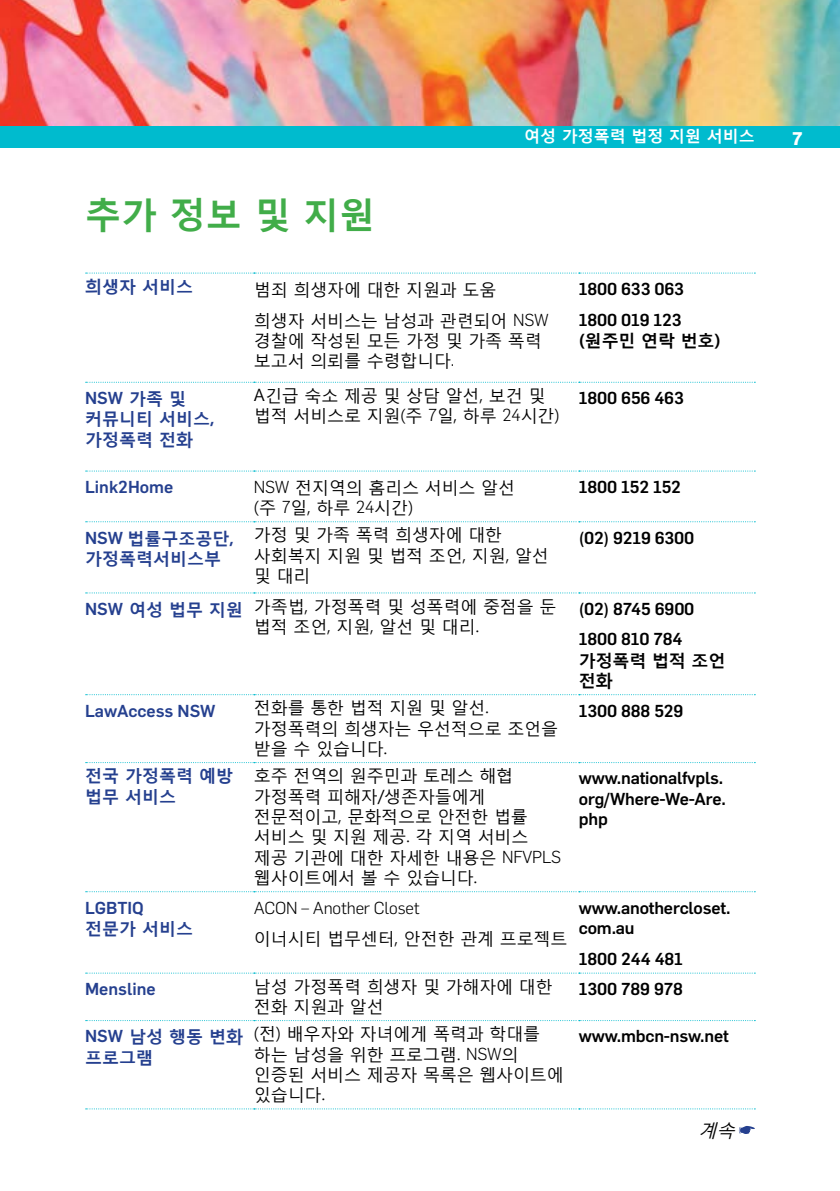
<style>
.page{position:relative;width:840px;height:1191px;background:#fff}
.page>*{position:absolute;margin:0;border:0;box-sizing:border-box;transform-origin:0 0}
.t1{font:700 36px "Malgun Gothic";color:#41ad49}
.t2{font:italic 18px "Malgun Gothic";color:#000}
.t3{font:700 18px "Flama";color:#fff}
.t4{font:17px/20.4px "Malgun Gothic";letter-spacing:-.01em;color:#000}
.t5{font:500 17px/20.4px "Flama";letter-spacing:-.01em;color:#000}
.t6{font:700 17px/20.4px "Malgun Gothic";color:#25408f}
.t7{font:500 17px "Flama";color:#25408f}
.t8{font:700 17px/20.4px "Malgun Gothic";letter-spacing:-.01em;color:#000}
.t9{font:300 17px "Flama";letter-spacing:-.01em;color:#000}
.t10{font:700 16px "Malgun Gothic";color:#fff}
.s1{font-family:"Flama";font-weight:300}
.s2{font-family:"Malgun Gothic";font-weight:700}
.s3{font-family:"Flama";font-weight:500}
.s4{font-family:"Flama";font-weight:500;color:#25408f}
.s5{font-weight:700;color:#25408f}
</style>
<div class="page">
<img style="left:0;top:0;width:839px;height:126px">
<div style="left:0;top:126px;width:839px;height:21px;background:#00bbce"></div>
<svg style="left:86px;top:272px;width:669px;height:1px"></svg>
<svg style="left:86px;top:382px;width:669px;height:1px"></svg>
<svg style="left:86px;top:470px;width:669px;height:1px"></svg>
<svg style="left:86px;top:521px;width:669px;height:1px"></svg>
<svg style="left:86px;top:592px;width:669px;height:1px"></svg>
<svg style="left:86px;top:694px;width:669px;height:1px"></svg>
<svg style="left:86px;top:762px;width:669px;height:1px"></svg>
<svg style="left:86px;top:891px;width:669px;height:1px"></svg>
<svg style="left:86px;top:972px;width:669px;height:1px"></svg>
<svg style="left:86px;top:1020px;width:669px;height:1px"></svg>
<svg style="left:86px;top:1108px;width:669px;height:1px"></svg>
<svg style="left:738px;top:1126px;width:16px;height:8px"></svg>
<h1 class="t1" style="left:85px;top:192px;width:292px">추가 정보 및 지원</h1>
<p class="t10" style="left:524px;top:126px;width:232px">여성 가정폭력 법정 지원 서비스</p>
<p class="t3" style="left:791px;top:126px;width:12px">7</p>
<p class="t6" style="left:85px;top:275px;width:109px">희생자 서비스</p>
<p class="t4" style="left:254px;top:274px;width:296px;line-height:30.6px">범죄 희생자에 대한 지원과 도움 희생자 서비스는 남성과 관련되어 <span class="s1">NSW</span></p>
<p class="t4" style="left:254px;top:330px;width:289px">경찰에 작성된 모든 가정 및 가족 폭력 보고서 의뢰를 수령합니다<span class="s1">.</span></p>
<p class="t5" style="left:578px;top:272px;width:107px;line-height:30.6px">1800 633 063<br>1800 019 123</p>
<p class="t8" style="left:578px;top:330px;width:143px">(원주민 연락 번호)</p>
<p class="t7" style="left:85px;top:386px;width:102px">NSW <span class="s2">가족 및</span></p>
<p class="t6" style="left:85px;top:408px;width:131px">커뮤니티 서비스, 가정폭력 전화</p>
<p class="t4" style="left:254px;top:385px;width:307px">A긴급 숙소 제공 및 상담 알선, 보건 및 법적 서비스로 지원(주 <span class="s1">7</span>일, 하루 <span class="s1">24</span>시간)</p>
<p class="t5" style="left:578px;top:386px;width:106px">1800 656 463</p>
<p class="t7" style="left:85px;top:474px;width:90px">Link2Home</p>
<p class="t4" style="left:254px;top:477px;width:262px"><span class="s1">NSW</span> 전지역의 홈리스 서비스 알선 (주 <span class="s1">7</span>일, 하루 <span class="s1">24</span>시간)</p>
<p class="t5" style="left:578px;top:475px;width:103px">1800 152 152</p>
<p class="t6" style="left:85px;top:527px;width:150px"><span class="s3">NSW</span> 법률구조공단, 가정폭력서비스부</p>
<p class="t4" style="left:254px;top:524px;width:296px">가정 및 가족 폭력 희생자에 대한 사회복지 지원 및 법적 조언, 지원, 알선 및 대리</p>
<p class="t5" style="left:578px;top:526px;width:117px">(02) 9219 6300</p>
<p class="t4" style="left:254px;top:595px;width:304px;text-indent:-169px"><span class="s4">NSW</span> <span class="s5">여성 법무 지원</span> 가족법, 가정폭력 및 성폭력에 중점을 둔 법적 조언, 지원, 알선 및 대리.</p>
<p class="t5" style="left:578px;top:592px;width:117px;line-height:30.6px">(02) 8745 6900<br>1800 810 784</p>
<p class="t8" style="left:578px;top:649px;width:148px">가정폭력 법적 조언 전화</p>
<p class="t7" style="left:85px;top:698px;width:132px">LawAccess NSW</p>
<p class="t4" style="left:254px;top:697px;width:305px">전화를 통한 법적 지원 및 알선. 가정폭력의 희생자는 우선적으로 조언을 받을 수 있습니다.</p>
<p class="t5" style="left:578px;top:699px;width:106px">1300 888 529</p>
<p class="t6" style="left:85px;top:765px;width:149px">전국 가정폭력 예방 법무 서비스</p>
<p class="t4" style="left:254px;top:765px;width:308px">호주 전역의 원주민과 토레스 해협 가정폭력 피해자/생존자들에게 전문적이고, 문화적으로 안전한 법률 서비스 및 지원 제공. 각 지역 서비스 제공 기관에 대한 자세한 내용은 <span class="s1">NFVPLS </span>웹사이트에서 볼 수 있습니다.</p>
<p class="t5" style="left:578px;top:767px;width:148px">www.nationalfvpls. org/Where-We-Are. php</p>
<p class="t7" style="left:85px;top:895px;width:60px">LGBTIQ</p>
<p class="t6" style="left:85px;top:917px;width:109px">전문가 서비스</p>
<p class="t9" style="left:254px;top:896px;width:167px">ACON – Another Closet</p>
<p class="t4" style="left:254px;top:928px;width:315px">이너시티 법무센터, 안전한 관계 프로젝트</p>
<p class="t5" style="left:578px;top:896px;width:153px">www.anothercloset. com.au</p>
<p class="t5" style="left:578px;top:947px;width:106px">1800 244 481</p>
<p class="t7" style="left:85px;top:976px;width:72px">Mensline</p>
<p class="t4" style="left:254px;top:975px;width:300px">남성 가정폭력 희생자 및 가해자에 대한 전화 지원과 알선</p>
<p class="t5" style="left:578px;top:977px;width:106px">1300 789 978</p>
<p class="t6" style="left:85px;top:1026px;width:159px"><span class="s3">NSW</span> 남성 행동 변화 프로그램</p>
<p class="t4" style="left:254px;top:1023px;width:311px">(전) 배우자와 자녀에게 폭력과 학대를 하는 남성을 위한 프로그램. <span class="s1">NSW</span>의 인증된 서비스 제공자 목록은 웹사이트에 있습니다.</p>
<p class="t5" style="left:578px;top:1025px;width:151px">www.mbcn-nsw.net</p>
<p class="t2" style="left:698px;top:1119px;width:43px">계속</p>
</div>
